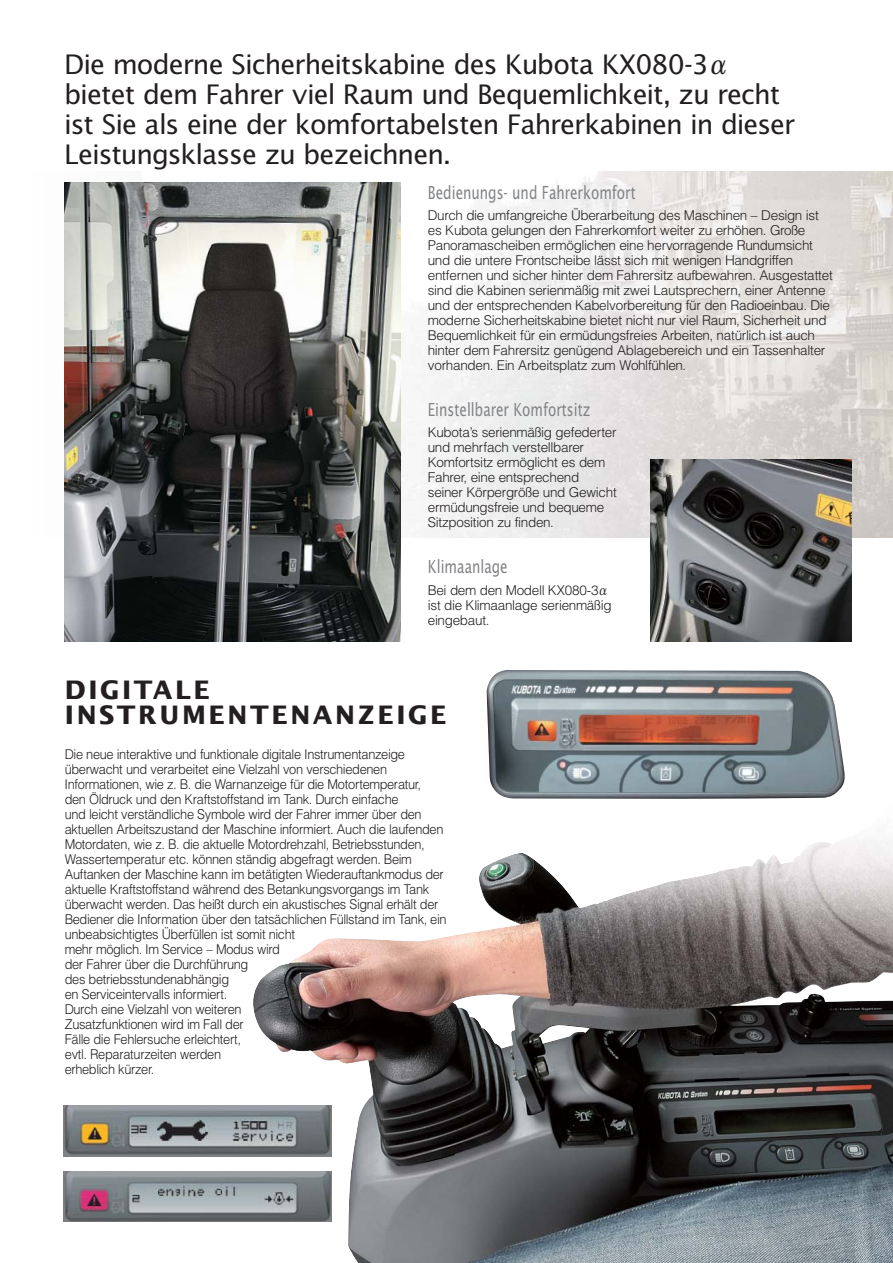
<style>
.page{position:relative;width:893px;height:1263px;background:#fff}
.page>*{position:absolute;margin:0;border:0;box-sizing:border-box;transform-origin:0 0}
.t1{font:27px/30px "Lucida Sans";letter-spacing:-.04em;color:#231f20}
.t2{font:700 25.5px/25.5px "Lucida Sans";letter-spacing:.1em;color:#231f20}
.t3{font:18px "Lucida Sans";color:#808285;scale:.75 1}
.t4{font:300 13.5px/15px "Helvetica";letter-spacing:-.025em;color:#231f20;scale:.95 1}
.t5{font:300 13.5px/15px "Helvetica";letter-spacing:-.025em;color:#231f20}
.s1{font-family:"Koz Min Pro Medium 90 pv RKSJ H"}
.s2{font-family:"Koz Min Pro Regular 90 pv RKSJ H";font-weight:400}
</style>
<div class="page">
<img style="left:142px;top:172px;width:751px;height:365px">
<img style="left:486px;top:670px;width:359px;height:129px">
<img style="left:65px;top:183px;width:336px;height:459px">
<img style="left:651px;top:459px;width:201px;height:182px">
<img style="left:63px;top:1106px;width:188px;height:50px">
<img style="left:63px;top:1171px;width:188px;height:51px">
<img style="left:251px;top:838px;width:642px;height:425px">
<h1 class="t1" style="left:64px;top:51px;width:732px">Die moderne Sicherheitskabine des Kubota KX080-3<span class="s1">α </span>bietet dem Fahrer viel Raum und Bequemlichkeit, zu recht ist Sie als eine der komfortabelsten Fahrerkabinen in dieser Leistungsklasse zu bezeichnen.</h1>
<h3 class="t3" style="left:428px;top:185px;width:278px">Bedienungs- und Fahrerkomfort</h3>
<p class="t5" style="left:428px;top:209px;width:407px">Durch die umfangreiche Überarbeitung des Maschinen – Design ist es Kubota gelungen den Fahrerkomfort weiter zu erhöhen. Große Panoramascheiben ermöglichen eine hervorragende Rundumsicht und die untere Frontscheibe lässt sich mit wenigen Handgriffen entfernen und sicher hinter dem Fahrersitz aufbewahren. Ausgestattet sind die Kabinen serienmäßig mit zwei Lautsprechern, einer Antenne und der entsprechenden Kabelvorbereitung für den Radioeinbau. Die moderne Sicherheitskabine bietet nicht nur viel Raum, Sicherheit und Bequemlichkeit für ein ermüdungsfreies Arbeiten, natürlich ist auch hinter dem Fahrersitz genügend Ablagebereich und ein Tassenhalter vorhanden. Ein Arbeitsplatz zum Wohlfühlen.</p>
<h3 class="t3" style="left:428px;top:402px;width:218px">Einstellbarer Komfortsitz</h3>
<p class="t5" style="left:428px;top:426px;width:191px">Kubota’s serienmäßig gefederter und mehrfach verstellbarer<br>Komfortsitz ermöglicht es dem<br>Fahrer, eine entsprechend seiner Körpergröße und Gewicht ermüdungsfreie und bequeme<br>Sitzposition zu finden.</p>
<h3 class="t3" style="left:428px;top:559px;width:108px">Klimaanlage</h3>
<p class="t5" style="left:428px;top:584px;width:185px;text-align:justify">Bei dem den Modell KX080-3<span class="s2">α </span>ist die Klimaanlage serienmäßig eingebaut.</p>
<h2 class="t2" style="left:65px;top:679px;width:383px">DIGITALE<br>INSTRUMENTENANZEIGE</h2>
<p class="t4" style="left:65px;top:748px;width:403px">Die neue interaktive und funktionale digitale Instrumentanzeige überwacht und verarbeitet eine Vielzahl von verschiedenen Informationen, wie z. B. die Warnanzeige für die Motortemperatur,<br>den Öldruck und den Kraftstoffstand im Tank. Durch einfache<br>und leicht verständliche Symbole wird der Fahrer immer über den aktuellen Arbeitszustand der Maschine informiert. Auch die laufenden Motordaten, wie z. B. die aktuelle Motordrehzahl, Betriebsstunden, Wassertemperatur etc. können ständig abgefragt werden. Beim Auftanken der Maschine kann im betätigten Wiederauftankmodus der aktuelle Kraftstoffstand während des Betankungsvorgangs im Tank überwacht werden. Das heißt durch ein akustisches Signal erhält der Bediener die Information über den tatsächlichen Füllstand im Tank, ein unbeabsichtigtes Überfüllen ist somit nicht<br>mehr möglich. Im Service – Modus wird<br>der Fahrer über die Durchführung<br>des betriebsstundenabhängig<br>en Serviceintervalls informiert.<br>Durch eine Vielzahl von weiteren<br>Zusatzfunktionen wird im Fall der<br>Fälle die Fehlersuche erleichtert,<br>evtl. Reparaturzeiten werden<br>erheblich kürzer.</p>
</div>
